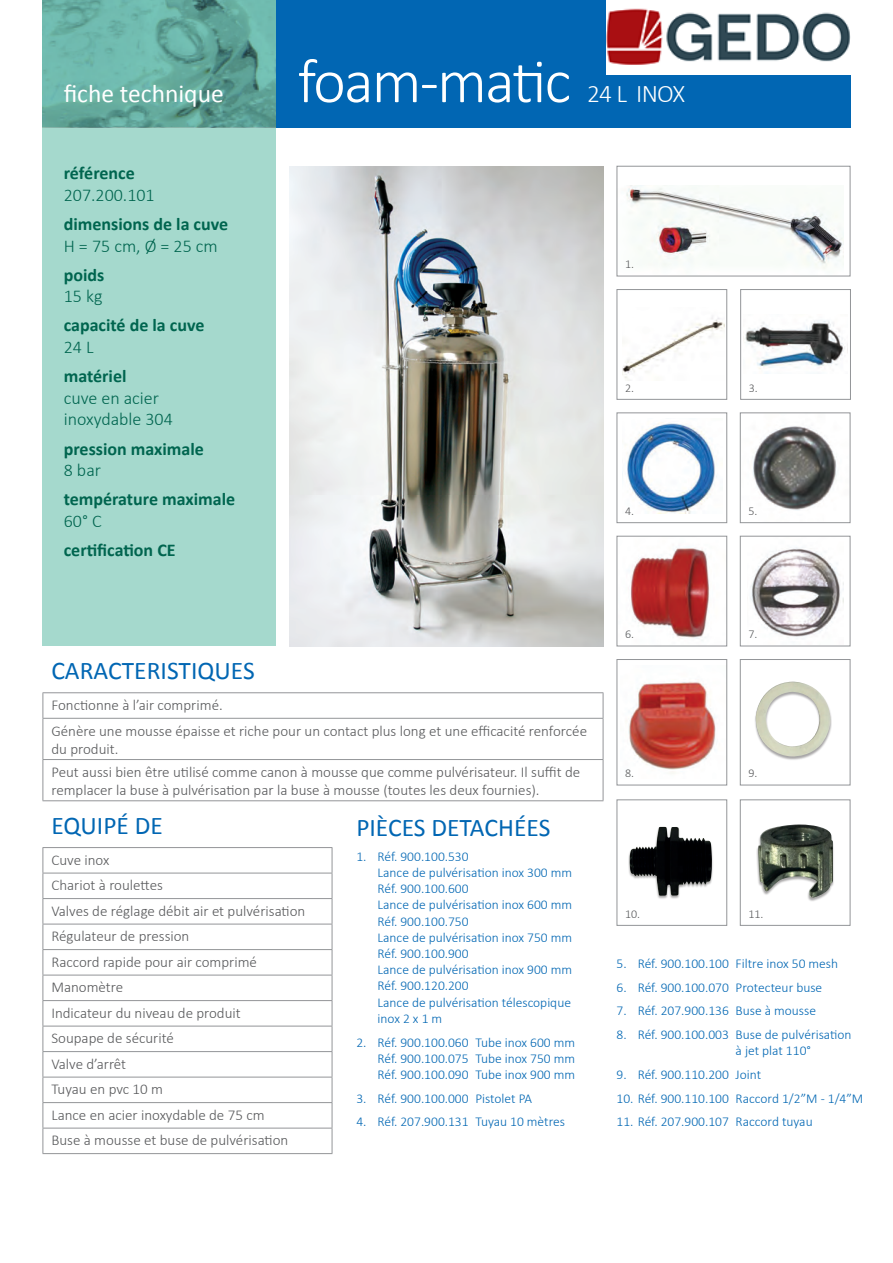
<style>
.page{position:relative;width:893px;height:1263px;background:#fff}
.page>*{position:absolute;margin:0;border:0;box-sizing:border-box;transform-origin:0 0}
.t1{font:300 63px "Calibri";letter-spacing:-.03em;color:#fff}
.t2{font:25.5px "Calibri";color:#0166b3}
.t3{font:25.5px "Calibri";color:#fff}
.t4{font:700 18px "Calibri";color:#00654f}
.t5{font:300 18px/21.6px "Calibri";color:#00654f}
.t6{font:300 15px/25.5px "Calibri";color:#57585a}
.t7{font:300 13.5px/16.2px "Calibri";color:#0166b3}
.t8{font:300 12px "Calibri";color:#57585a}
.s1{font-size:25.5px}
</style>
<div class="page">
<img style="left:290px;top:166px;width:313px;height:480px">
<div style="left:43px;top:128px;width:233px;height:518px;background:#a5d9cd"></div>
<img style="left:43px;top:0;width:233px;height:128px">
<div style="left:276px;top:0;width:574px;height:128px;background:#0166b3"></div>
<svg style="left:44px;top:693px;width:559px;height:107px"></svg>
<hr style="left:43px;top:692px;width:560px;height:1px;background:#939598">
<svg style="left:43px;top:693px;width:1px;height:25px"></svg>
<svg style="left:603px;top:693px;width:1px;height:25px"></svg>
<hr style="left:43px;top:718px;width:560px;height:1px;background:#939598">
<hr style="left:43px;top:719px;width:1px;height:40px;background:#939598">
<hr style="left:603px;top:719px;width:1px;height:40px;background:#939598">
<hr style="left:43px;top:759px;width:560px;height:1px;background:#939598">
<hr style="left:43px;top:760px;width:1px;height:40px;background:#939598">
<hr style="left:603px;top:760px;width:1px;height:40px;background:#939598">
<hr style="left:43px;top:800px;width:560px;height:1px;background:#939598">
<svg style="left:44px;top:848px;width:288px;height:305px"></svg>
<hr style="left:43px;top:847px;width:289px;height:1px;background:#939598">
<hr style="left:43px;top:873px;width:289px;height:1px;background:#939598">
<hr style="left:43px;top:898px;width:289px;height:1px;background:#939598">
<hr style="left:43px;top:924px;width:289px;height:1px;background:#939598">
<hr style="left:43px;top:949px;width:289px;height:1px;background:#939598">
<hr style="left:43px;top:975px;width:289px;height:1px;background:#939598">
<hr style="left:43px;top:1000px;width:289px;height:1px;background:#939598">
<hr style="left:43px;top:1026px;width:289px;height:1px;background:#939598">
<hr style="left:43px;top:1051px;width:289px;height:1px;background:#939598">
<hr style="left:43px;top:1077px;width:289px;height:1px;background:#939598">
<hr style="left:43px;top:1102px;width:289px;height:1px;background:#939598">
<hr style="left:43px;top:1128px;width:289px;height:1px;background:#939598">
<svg style="left:43px;top:848px;width:1px;height:305px"></svg>
<svg style="left:332px;top:848px;width:1px;height:305px"></svg>
<hr style="left:43px;top:1153px;width:289px;height:1px;background:#939598">
<img style="left:623px;top:316px;width:101px;height:63px">
<div style="left:617px;top:289px;width:110px;height:111px;border:1px solid #939598"></div>
<img style="left:626px;top:185px;width:218px;height:84px">
<div style="left:617px;top:166px;width:233px;height:110px;border:1px solid #939598"></div>
<img style="left:743px;top:320px;width:102px;height:54px">
<div style="left:740px;top:289px;width:111px;height:111px;border:1px solid #939598"></div>
<img style="left:622px;top:422px;width:95px;height:92px">
<div style="left:617px;top:412px;width:110px;height:111px;border:1px solid #939598"></div>
<img style="left:753px;top:426px;width:84px;height:85px">
<div style="left:740px;top:412px;width:110px;height:111px;border:1px solid #939598"></div>
<img style="left:630px;top:547px;width:80px;height:94px">
<div style="left:617px;top:536px;width:110px;height:110px;border:1px solid #939598"></div>
<img style="left:750px;top:547px;width:94px;height:90px">
<div style="left:740px;top:536px;width:110px;height:110px;border:1px solid #939598"></div>
<img style="left:628px;top:682px;width:88px;height:91px">
<div style="left:617px;top:659px;width:110px;height:126px;border:1px solid #939598"></div>
<div style="left:754px;top:682px;width:78px;height:78px;background:#231f20;opacity:.4"></div>
<img style="left:756px;top:682px;width:74px;height:75px">
<div style="left:740px;top:659px;width:110px;height:126px;border:1px solid #939598"></div>
<div style="left:628px;top:827px;width:86px;height:73px;background:#231f20;opacity:.4"></div>
<img style="left:629px;top:827px;width:84px;height:69px">
<div style="left:617px;top:799px;width:110px;height:127px;border:1px solid #939598"></div>
<div style="left:756px;top:825px;width:79px;height:76px;background:#231f20;opacity:.4"></div>
<img style="left:757px;top:824px;width:76px;height:75px">
<div style="left:740px;top:799px;width:110px;height:127px;border:1px solid #939598"></div>
<img style="left:607px;top:1px;width:243px;height:74px">
<h2 class="t3" style="left:64px;top:77px;width:161px">fiche technique</h2>
<h3 class="t4" style="left:64px;top:162px;width:73px">référence</h3>
<h3 class="t5" style="left:64px;top:183px;width:92px">207.200.101</h3>
<h3 class="t4" style="left:64px;top:213px;width:166px">dimensions de la cuve</h3>
<h3 class="t5" style="left:64px;top:234px;width:156px">H = 75 cm, Ø = 25 cm</h3>
<h3 class="t4" style="left:64px;top:263px;width:42px">poids</h3>
<h3 class="t5" style="left:64px;top:285px;width:40px">15 kg</h3>
<h3 class="t4" style="left:64px;top:314px;width:142px">capacité de la cuve</h3>
<h3 class="t5" style="left:64px;top:335px;width:31px">24 L</h3>
<h3 class="t4" style="left:64px;top:365px;width:64px">matériel</h3>
<h3 class="t5" style="left:64px;top:386px;width:111px">cuve en acier inoxydable 304</h3>
<h3 class="t4" style="left:64px;top:437px;width:142px">pression maximale</h3>
<h3 class="t5" style="left:64px;top:458px;width:39px">8 bar</h3>
<h3 class="t4" style="left:64px;top:488px;width:173px">température maximale</h3>
<h3 class="t5" style="left:64px;top:509px;width:40px">60° C</h3>
<h3 class="t4" style="left:64px;top:538px;width:113px">certification CE</h3>
<h1 class="t1" style="left:298px;top:42px;width:389px">foam-matic <span class="s1">24 L INOX</span></h1>
<p class="t8" style="left:625px;top:257px;width:11px">1.</p>
<p class="t8" style="left:625px;top:380px;width:11px">2.</p>
<p class="t8" style="left:749px;top:380px;width:11px">3.</p>
<p class="t8" style="left:625px;top:504px;width:11px">4.</p>
<p class="t8" style="left:748px;top:504px;width:11px">5.</p>
<p class="t8" style="left:625px;top:627px;width:11px">6.</p>
<p class="t8" style="left:748px;top:627px;width:11px">7.</p>
<h2 class="t2" style="left:51px;top:655px;width:205px">CARACTERISTIQUES</h2>
<p class="t6" style="left:51px;top:692px;width:537px">Fonctionne à l’air comprimé.<br>Génère une mousse épaisse et riche pour un contact plus long et une efficacité renforcée</p>
<p class="t6" style="left:51px;top:736px;width:530px;line-height:23.2px">du produit.<br>Peut aussi bien être utilisé comme canon à mousse que comme pulvérisateur. Il suffit de</p>
<p class="t6" style="left:51px;top:776px;width:490px">remplacer la buse à pulvérisation par la buse à mousse (toutes les deux fournies).</p>
<h2 class="t2" style="left:51px;top:809px;width:113px">EQUIPÉ DE</h2>
<p class="t6" style="left:51px;top:846px;width:255px">Cuve inox<br>Chariot à roulettes<br>Valves de réglage débit air et pulvérisation<br>Régulateur de pression<br>Raccord rapide pour air comprimé<br>Manomètre<br>Indicateur du niveau de produit<br>Soupape de sécurité<br>Valve d’arrêt<br>Tuyau en pvc 10 m<br>Lance en acier inoxydable de 75 cm<br>Buse à mousse et buse de pulvérisation</p>
<h2 class="t2" style="left:356px;top:811px;width:196px">PIÈCES DETACHÉES</h2>
<p class="t7" style="left:378px;top:847px;width:196px;text-indent:-21px">1. Réf. 900.100.530<br>Lance de pulvérisation inox 300 mm<br>Réf. 900.100.600<br>Lance de pulvérisation inox 600 mm<br>Réf. 900.100.750<br>Lance de pulvérisation inox 750 mm<br>Réf. 900.100.900<br>Lance de pulvérisation inox 900 mm<br>Réf. 900.120.200<br>Lance de pulvérisation télescopique inox 2 x 1 m</p>
<p class="t7" style="left:378px;top:1033px;width:199px;text-align:justify;text-indent:-21px">2. Réf. 900.100.060 Tube inox 600 mm Réf. 900.100.075 Tube inox 750 mm Réf. 900.100.090 Tube inox 900 mm</p>
<p class="t7" style="left:356px;top:1089px;width:177px">3. Réf. 900.100.000 Pistolet PA</p>
<p class="t7" style="left:356px;top:1113px;width:210px">4. Réf. 207.900.131 Tuyau 10 mètres</p>
<p class="t8" style="left:625px;top:766px;width:11px">8.</p>
<p class="t8" style="left:748px;top:766px;width:11px">9.</p>
<p class="t8" style="left:625px;top:906px;width:17px">10.</p>
<p class="t8" style="left:748px;top:906px;width:17px">11.</p>
<p class="t7" style="left:617px;top:954px;width:223px">5. Réf. 900.100.100 Filtre inox 50 mesh</p>
<p class="t7" style="left:617px;top:978px;width:207px">6. Réf. 900.100.070 Protecteur buse</p>
<p class="t7" style="left:617px;top:1002px;width:201px">7. Réf. 207.900.136 Buse à mousse</p>
<p class="t7" style="left:736px;top:1026px;width:117px;text-indent:-119px">8. Réf. 900.100.003 Buse de pulvérisation à jet plat 110°</p>
<p class="t7" style="left:617px;top:1065px;width:146px">9. Réf. 900.110.200 Joint</p>
<p class="t7" style="left:617px;top:1089px;width:248px">10. Réf. 900.110.100 Raccord 1/2”M - 1/4”M</p>
<p class="t7" style="left:617px;top:1113px;width:198px">11. Réf. 207.900.107 Raccord tuyau</p>
</div>
